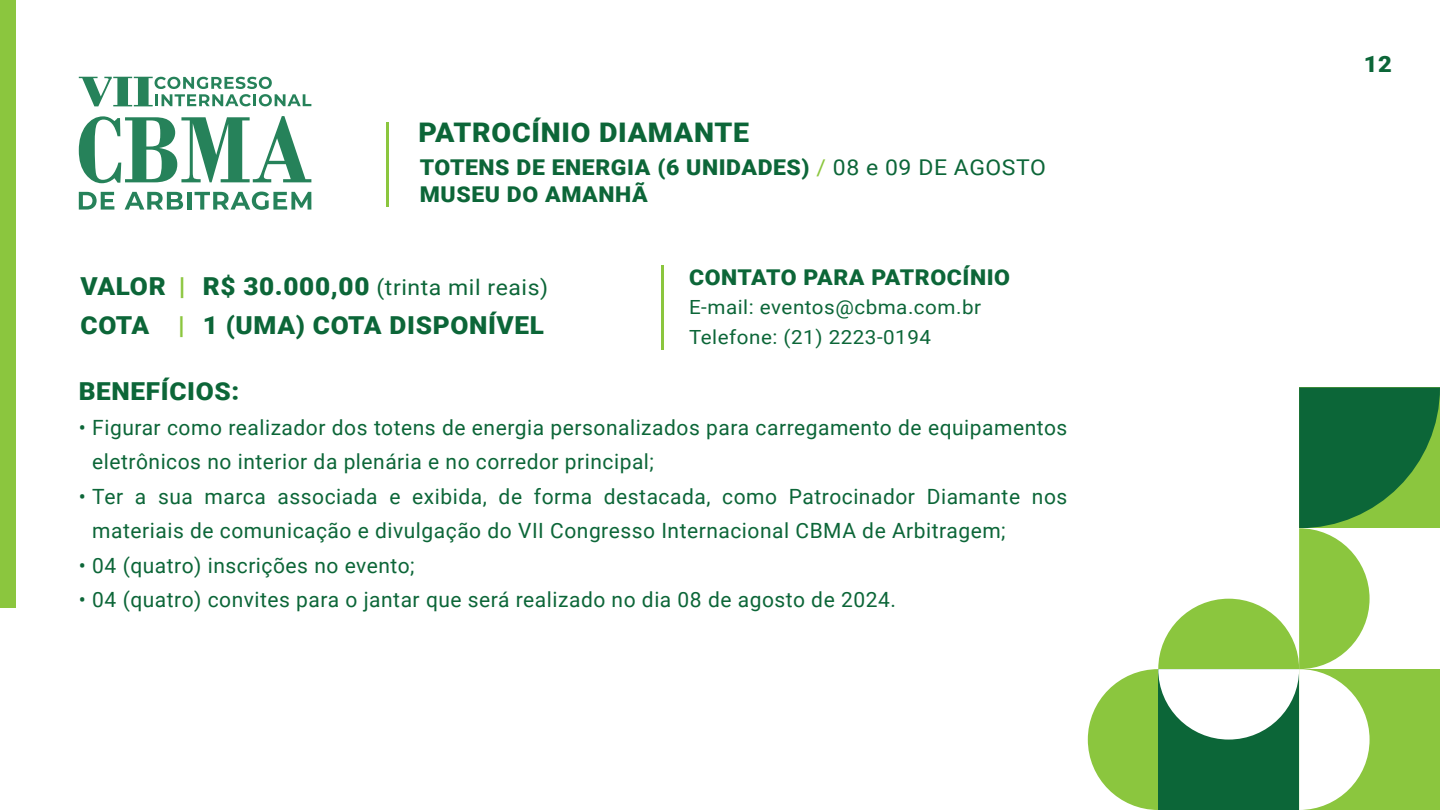
<style>
.page{position:relative;width:1440px;height:810px;background:#fff}
.page>*{position:absolute;margin:0;border:0;box-sizing:border-box;transform-origin:0 0}
.t1{font:900 27px "Roboto";letter-spacing:.025em;color:#0c6638;scale:1.06 1}
.t2{font:900 24.75px/38.3px "Roboto";letter-spacing:.025em;color:#0c6638;scale:1.06 1}
.t3{font:900 22.5px "Roboto";color:#0c6638;scale:1.06 1}
.t4{font:900 21.75px/27.8px "Roboto";letter-spacing:.025em;color:#0c6638;scale:1.06 1}
.t5{font:21px/34.5px "Roboto";letter-spacing:.025em;color:#0c6638}
.t6{font:19.5px/29.3px "Roboto";letter-spacing:.025em;color:#0c6638;scale:1.06 1}
.s1{font-weight:400;color:#8bc63e}
.s2{font-weight:400}
.s3{color:#8bc63e}
.s4{font-weight:400;font-size:21.75px}
</style>
<div class="page">
<svg style="left:79px;top:116px;width:232px;height:67px"></svg>
<svg style="left:79px;top:192px;width:35px;height:18px"></svg>
<svg style="left:125px;top:192px;width:58px;height:18px"></svg>
<hr style="left:187px;top:192px;width:4px;height:18px;background:#26825a">
<svg style="left:195px;top:192px;width:116px;height:18px"></svg>
<svg style="left:79px;top:77px;width:232px;height:29px"></svg>
<hr style="left:386px;top:122px;width:3px;height:85px;background:#8bc63e">
<svg style="left:1088px;top:387px;width:352px;height:423px"></svg>
<div style="left:0;top:0;width:15px;height:608px;background:#8bc63e"></div>
<hr style="left:661px;top:265px;width:3px;height:84px;background:#8bc63e">
<p class="t1" style="left:418px;top:113px;width:313px">PATROCÍNIO DIAMANTE</p>
<p class="t4" style="left:420px;top:152px;width:592px">TOTENS DE ENERGIA (6 UNIDADES) <span class="s1">/</span> <span class="s2">08 e 09 DE AGOSTO<br></span>MUSEU DO AMANHÃ</p>
<p class="t2" style="left:81px;top:267px;width:443px">VALOR <span class="s3">|</span> R$ 30.000,00 <span class="s4">(trinta mil reais)<br></span>COTA <span class="s3">|</span> 1 (UMA) COTA DISPONÍVEL</p>
<p class="t4" style="left:689px;top:263px;width:304px">CONTATO PARA PATROCÍNIO</p>
<p class="t6" style="left:689px;top:292px;width:277px">E-mail: eventos@cbma.com.br<br>Telefone: (21) 2223-0194</p>
<p class="t2" style="left:79px;top:371px;width:153px">BENEFÍCIOS:</p>
<p class="t5" style="left:92px;top:409px;width:977px;text-indent:-14px">• Figurar como realizador dos totens de energia personalizados para carregamento de equipamentos eletrônicos no interior da plenária e no corredor principal;</p>
<p class="t5" style="left:92px;top:478px;width:977px;text-indent:-14px">• Ter a sua marca associada e exibida, de forma destacada, como Patrocinador Diamante nos materiais de comunicação e divulgação do VII Congresso Internacional CBMA de Arbitragem;</p>
<p class="t5" style="left:79px;top:547px;width:337px">• 04 (quatro) inscrições no evento;</p>
<p class="t5" style="left:79px;top:582px;width:819px">• 04 (quatro) convites para o jantar que será realizado no dia 08 de agosto de 2024.</p>
<p class="t3" style="left:1364px;top:48px;width:28px">12</p>
</div>
